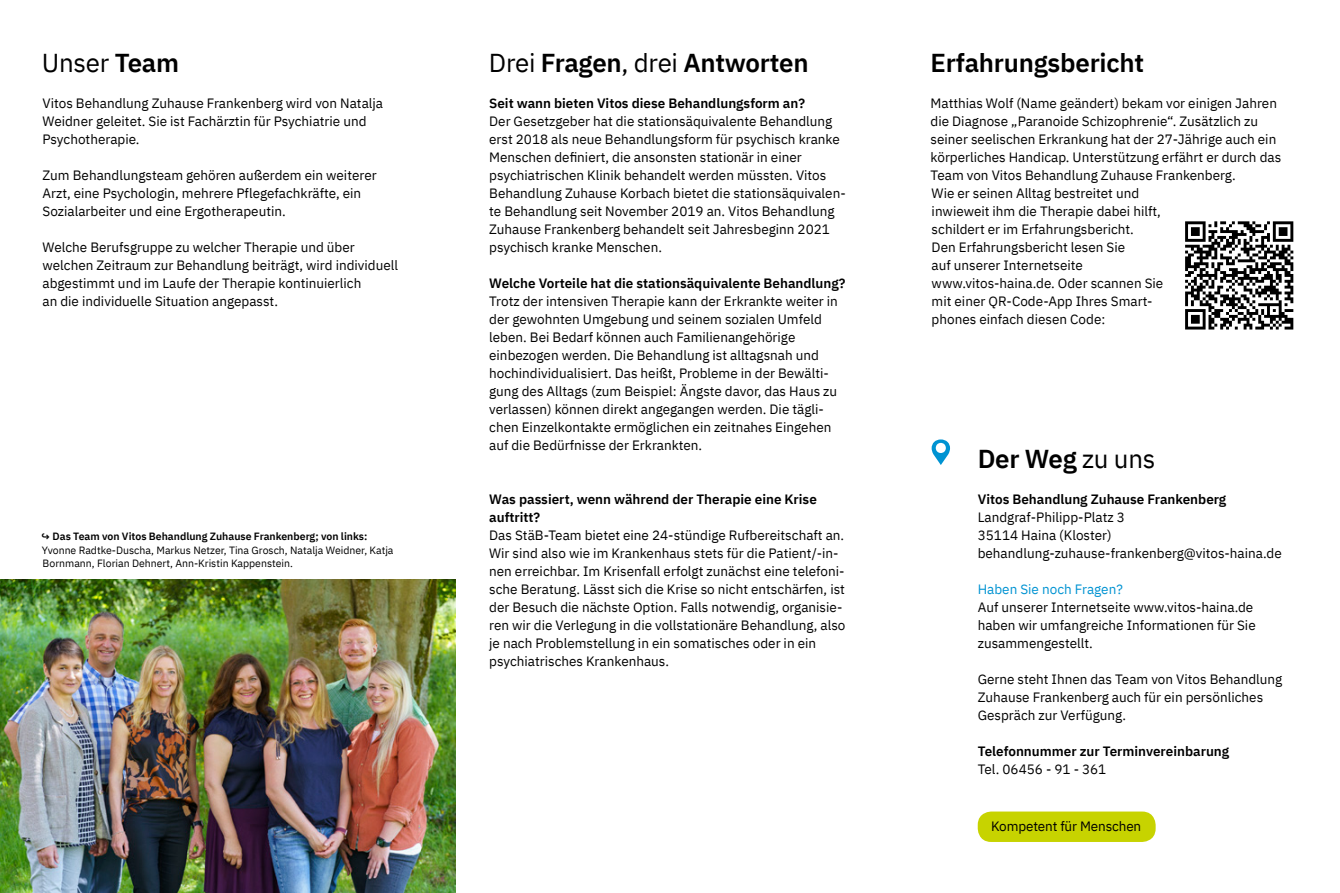
<style>
.page{position:relative;width:1340px;height:893px;background:#fff}
.page>*{position:absolute;margin:0;border:0;box-sizing:border-box;transform-origin:0 0}
.Headline___H3{font:600 25.8px "IBM Plex Sans";letter-spacing:-.01em;color:#000}
.Headline___H3-2{font:25.8px "IBM Plex Sans";letter-spacing:-.01em;color:#000}
.Fließtext{font:13.5px/18px "IBM Plex Sans";color:#000}
.Zwischenüberschrift{font:13.5px/18px "IBM Plex Sans";color:#000}
.Fließtext-2{font:600 13.5px/18px "IBM Plex Sans";color:#000}
.Zwischenüberschrift-2{font:600 13.5px/18px "IBM Plex Sans";color:#000}
.Text_Pille_-_Text_sc{font:13.5px "IBM Plex Sans";letter-spacing:-.01em;color:#000}
.Bildunterschrift{font:10.5px/13.5px "IBM Plex Sans";color:#000}
.s1{font-weight:600}
.s2{font-weight:400}
.s3{color:#0093d2}
</style>
<div class="page">
<img style="left:0;top:579px;width:455px;height:314px">
<div style="left:977px;top:811px;width:178px;height:31px;background:#c7d300;border-radius:14px"></div>
<svg style="left:931px;top:439px;width:19px;height:26px"></svg>
<svg style="left:1185px;top:221px;width:108px;height:109px"></svg>
<p class="Headline___H3-2" style="left:42px;top:43px;width:139px">Unser <span class="s1">Team</span></p>
<p class="Fließtext" style="left:43px;top:93px;width:342px">Vitos Behandlung Zuhause Frankenberg wird von Natalja<br>Weidner geleitet. Sie ist Fachärztin für Psychiatrie und<br>Psychotherapie.</p>
<p class="Fließtext" style="left:43px;top:165px;width:336px">Zum Behandlungsteam gehören außerdem ein weiterer<br>Arzt, eine Psychologin, mehrere Pflegefachkräfte, ein<br>Sozialarbeiter und eine Ergotherapeutin.</p>
<p class="Fließtext" style="left:43px;top:237px;width:314px">Welche Berufsgruppe zu welcher Therapie und über</p>
<p class="Fließtext" style="left:43px;top:255px;width:357px">welchen Zeitraum zur Behandlung beiträgt, wird individuell</p>
<p class="Fließtext" style="left:43px;top:273px;width:320px">abgestimmt und im Laufe der Therapie kontinuierlich</p>
<p class="Fließtext" style="left:43px;top:291px;width:237px">an die individuelle Situation angepasst.</p>
<p class="Bildunterschrift" style="left:41px;top:529px;width:354px"><span class="s1">↪ Das Team von Vitos Behandlung Zuhause Frankenberg; von links:<br></span>Yvonne Radtke-Duscha, Markus Netzer, Tina Grosch, Natalja Weidner, Katja<br>Bornmann, Florian Dehnert, Ann-Kristin Kappenstein.</p>
<p class="Headline___H3" style="left:489px;top:43px;width:321px"><span class="s2">Drei</span> Fragen<span class="s2">, drei</span> Antworten</p>
<p class="Headline___H3" style="left:930px;top:43px;width:215px">Erfahrungsbericht</p>
<p class="Fließtext-2" style="left:489px;top:93px;width:317px">Seit wann bieten Vitos diese Behandlungsform an?</p>
<p class="Fließtext" style="left:489px;top:111px;width:358px">Der Gesetzgeber hat die stationsäquivalente Behandlung erst 2018 als neue Behandlungsform für psychisch kranke Menschen definiert, die ansonsten stationär in einer psychiatrischen Klinik behandelt werden müssten. Vitos Behandlung Zuhause Korbach bietet die stationsäquivalen&shy;te Behandlung seit November 2019 an. Vitos Behandlung Zuhause Frankenberg behandelt seit Jahresbeginn 2021 psychisch kranke Menschen.</p>
<p class="Fließtext-2" style="left:489px;top:273px;width:358px">Welche Vorteile hat die stationsäquivalente Behandlung?</p>
<p class="Fließtext" style="left:489px;top:291px;width:350px">Trotz der intensiven Therapie kann der Erkrankte weiter in der gewohnten Umgebung und seinem sozialen Umfeld leben. Bei Bedarf können auch Familienangehörige einbezogen werden. Die Behandlung ist alltagsnah und hochindividualisiert. Das heißt, Probleme in der Bewälti&shy;gung des Alltags (zum Beispiel: Ängste davor, das Haus zu verlassen) können direkt angegangen werden. Die tägli&shy;chen Einzelkontakte ermöglichen ein zeitnahes Eingehen auf die Bedürfnisse der Erkrankten.</p>
<p class="Fließtext" style="left:930px;top:93px;width:352px">Matthias Wolf (Name geändert) bekam vor einigen Jahren die Diagnose „Paranoide Schizophrenie“. Zusätzlich zu seiner seelischen Erkrankung hat der 27-Jährige auch ein körperliches Handicap. Unterstützung erfährt er durch das Team von Vitos Behandlung Zuhause Frankenberg.</p>
<p class="Fließtext" style="left:931px;top:183px;width:233px">Wie er seinen Alltag bestreitet und inwieweit ihm die Therapie dabei hilft, schildert er im Erfahrungsbericht.<br>Den Erfahrungsbericht lesen Sie<br>auf unserer Internetseite www.vitos-haina.de. Oder scannen Sie mit einer QR-Code-App Ihres Smart&shy;phones einfach diesen Code:</p>
<p class="Headline___H3" style="left:977px;top:439px;width:179px">Der Weg <span class="s2">zu uns</span></p>
<p class="Fließtext-2" style="left:489px;top:489px;width:329px">Was passiert, wenn während der Therapie eine Krise auftritt?</p>
<p class="Fließtext" style="left:489px;top:525px;width:358px">Das StäB-Team bietet eine 24-stündige Rufbereitschaft an.<br>Wir sind also wie im Krankenhaus stets für die Patient/-in&shy;nen erreichbar. Im Krisenfall erfolgt zunächst eine telefoni&shy;sche Beratung. Lässt sich die Krise so nicht entschärfen, ist der Besuch die nächste Option. Falls notwendig, organisie&shy;ren wir die Verlegung in die vollstationäre Behandlung, also je nach Problemstellung in ein somatisches oder in ein psychiatrisches Krankenhaus.</p>
<p class="Fließtext-2" style="left:977px;top:489px;width:250px">Vitos Behandlung Zuhause Frankenberg</p>
<p class="Fließtext" style="left:977px;top:507px;width:149px">Landgraf-Philipp-Platz 3</p>
<p class="Fließtext" style="left:977px;top:525px;width:135px">35114 Haina (Kloster)</p>
<p class="Fließtext" style="left:977px;top:543px;width:306px">behandlung-zuhause-frankenberg@vitos-haina.de</p>
<p class="Zwischenüberschrift" style="left:977px;top:579px;width:279px"><span class="s3">Haben Sie noch Fragen?<br></span>Auf unserer Internetseite www.vitos-haina.de haben wir umfangreiche Informationen für Sie zusammengestellt.</p>
<p class="Zwischenüberschrift" style="left:977px;top:669px;width:306px">Gerne steht Ihnen das Team von Vitos Behandlung<br>Zuhause Frankenberg auch für ein persönliches<br>Gespräch zur Verfügung.</p>
<p class="Zwischenüberschrift-2" style="left:977px;top:741px;width:253px">Telefonnummer zur Terminvereinbarung<br><span class="s2">Tel. 06456 - 91 - 361</span></p>
<p class="Text_Pille_-_Text_sc" style="left:991px;top:816px;width:151px">Kompetent für Menschen</p>
</div>
